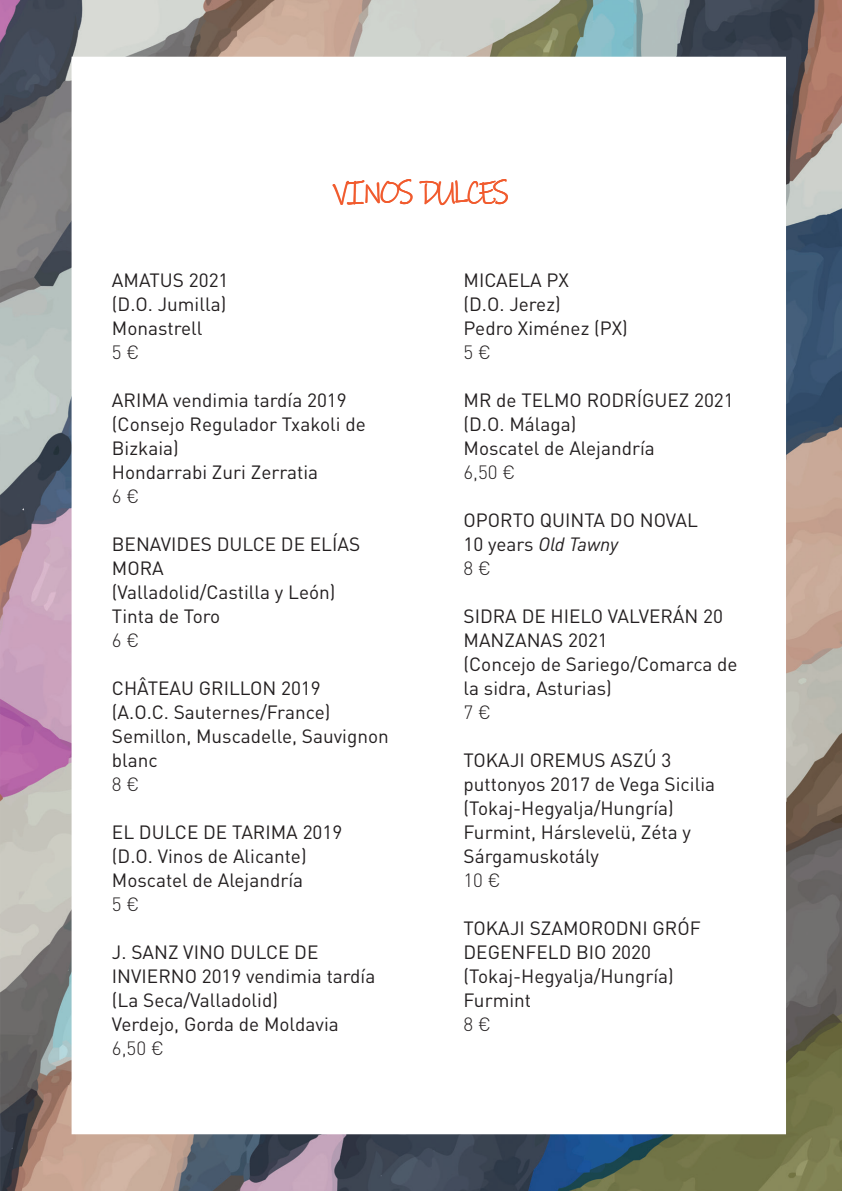
<style>
.page{position:relative;width:842px;height:1191px;background:#fff}
.page>*{position:absolute;margin:0;border:0;box-sizing:border-box;transform-origin:0 0}
.t1{font:34.2px "Ink Free";letter-spacing:-.12em;color:#f15b2e;scale:.88 1}
.t2{font:19px/24px "DIN Pro";color:#231f20}
.t3{font:300 19px "DIN Pro";color:#231f20}
.s1{font-style:italic}
.s2{font-weight:300}
</style>
<div class="page">
<img style="left:0;top:0;width:842px;height:1191px">
<img style="left:0;top:992px;width:1px;height:199px">
<img style="left:0;top:0;width:1px;height:113px">
<h1 class="t1" style="left:333px;top:172px;width:202px">VINOS DULCES</h1>
<p class="t2" style="left:112px;top:267px;width:118px;text-align:justify">AMATUS 2021 (D.O. Jumilla)<br>Monastrell</p>
<p class="t3" style="left:112px;top:339px;width:29px">5 €</p>
<p class="t2" style="left:112px;top:387px;width:255px">ARIMA vendimia tardía 2019 (Consejo Regulador Txakoli de<br>Bizkaia)<br>Hondarrabi Zuri Zerratia</p>
<p class="t3" style="left:112px;top:483px;width:29px">6 €</p>
<p class="t2" style="left:112px;top:531px;width:250px">BENAVIDES DULCE DE ELÍAS<br>MORA<br>(Valladolid/Castilla y León)<br>Tinta de Toro</p>
<p class="t3" style="left:112px;top:627px;width:29px">6 €</p>
<p class="t2" style="left:112px;top:675px;width:278px">CHÂTEAU GRILLON 2019<br>(A.O.C. Sauternes/France)<br>Semillon, Muscadelle, Sauvignon blanc</p>
<p class="t3" style="left:112px;top:771px;width:29px">8 €</p>
<p class="t2" style="left:112px;top:819px;width:232px">EL DULCE DE TARIMA 2019 (D.O. Vinos de Alicante)<br>Moscatel de Alejandría</p>
<p class="t3" style="left:112px;top:891px;width:29px">5 €</p>
<p class="t2" style="left:112px;top:939px;width:265px">J. SANZ VINO DULCE DE<br>INVIERNO 2019 vendimia tardía (La Seca/Valladolid)<br>Verdejo, Gorda de Moldavia</p>
<p class="t3" style="left:112px;top:1035px;width:53px">6,50 €</p>
<p class="t2" style="left:463px;top:267px;width:166px">MICAELA PX<br>(D.O. Jerez)<br>Pedro Ximénez (PX)</p>
<p class="t3" style="left:463px;top:339px;width:29px">5 €</p>
<p class="t2" style="left:463px;top:387px;width:272px">MR de TELMO RODRÍGUEZ 2021 (D.O. Málaga)<br>Moscatel de Alejandría</p>
<p class="t3" style="left:463px;top:459px;width:53px">6,50 €</p>
<p class="t2" style="left:463px;top:507px;width:236px">OPORTO QUINTA DO NOVAL<br>10 years <span class="s1">Old Tawny<br></span><span class="s2">8 €</span></p>
<p class="t2" style="left:463px;top:603px;width:275px">SIDRA DE HIELO VALVERÁN 20<br>MANZANAS 2021<br>(Concejo de Sariego/Comarca de la sidra, Asturias)</p>
<p class="t3" style="left:463px;top:699px;width:29px">7 €</p>
<p class="t2" style="left:463px;top:747px;width:253px">TOKAJI OREMUS ASZÚ 3 puttonyos 2017 de Vega Sicilia (Tokaj-Hegyalja/Hungría)<br>Furmint, Hárslevelü, Zéta y<br>Sárgamuskotály</p>
<p class="t3" style="left:463px;top:867px;width:39px">10 €</p>
<p class="t2" style="left:463px;top:915px;width:239px">TOKAJI SZAMORODNI GRÓF<br>DEGENFELD BIO 2020 (Tokaj-Hegyalja/Hungría)<br>Furmint</p>
<p class="t3" style="left:463px;top:1011px;width:29px">8 €</p>
</div>
